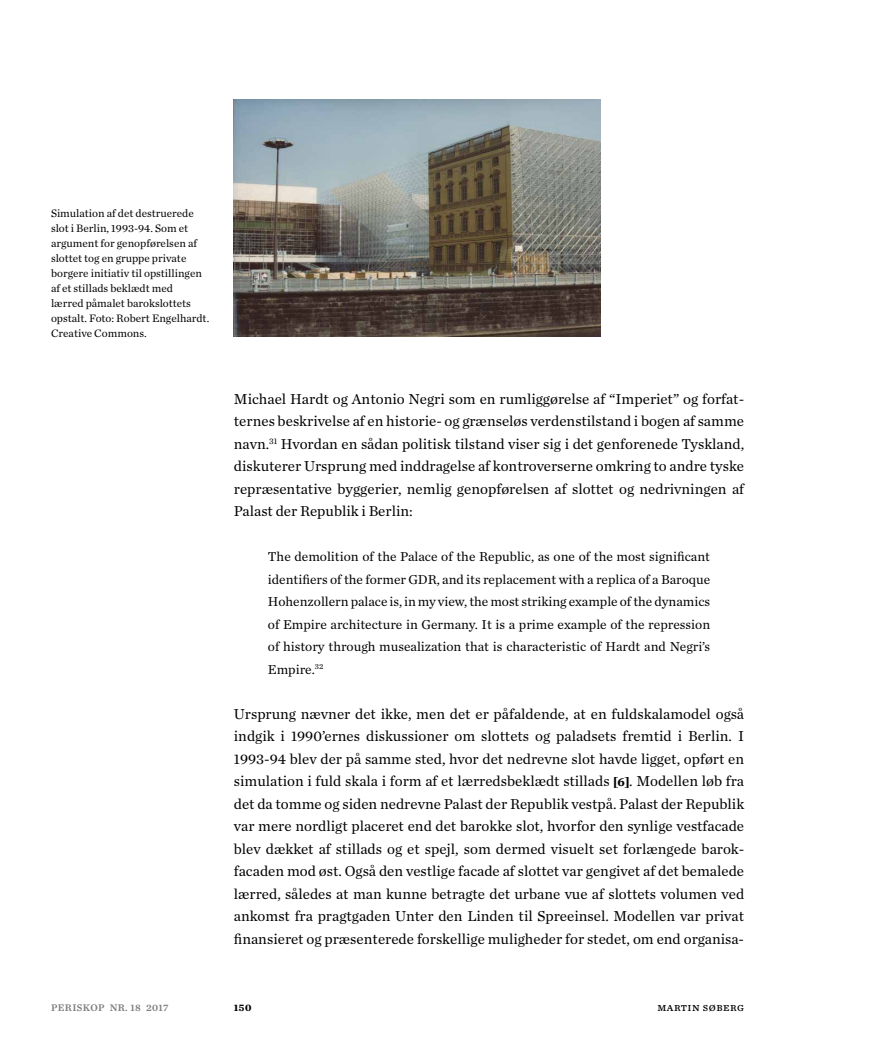
<style>
.page{position:relative;width:893px;height:1063px;background:#fff}
.page>*{position:absolute;margin:0;border:0;box-sizing:border-box;transform-origin:0 0}
.t1{font:15px/22.5px "Chronicle Text G1";color:#000;text-align:justify}
.t2{font:13.5px/22.5px "Chronicle Text G1";color:#000;text-align:justify}
.t3{font:11.7px "Chronicle Text G3";letter-spacing:.04em;color:#000}
.t4{font:11.25px/15px "Chronicle Text G1";color:#000}
.t5{font:10.05px "Chronicle Text G3 Semi";letter-spacing:.04em;color:#817e7b}
.t6{font:700 10.05px "Chronicle Text G3";color:#000}
.s1{font-family:"Chronicle Text G4";font-weight:700;font-size:12.45px}
</style>
<div class="page">
<img style="left:234px;top:100px;width:366px;height:236px">
<p class="t4" style="left:51px;top:205px;width:160px">Simulation af det destruerede slot i Berlin, 1993-94. Som et argument for genopførelsen af slottet tog en gruppe private borgere initiativ til opstillingen af et stillads beklædt med<br>lærred påmalet barokslottets opstalt. Foto: Robert Engelhardt.<br>Creative Commons.</p>
<p class="t1" style="left:234px;top:387px;width:512px">Michael Hardt og Antonio Negri som en rumliggørelse af “Imperiet” og forfat&shy;ternes beskrivelse af en historie- og grænseløs verdenstilstand i bogen af samme navn.<sup>31</sup> Hvordan en sådan politisk tilstand viser sig i det genforenede Tyskland, diskuterer Ursprung med inddragelse af kontroverserne omkring to andre tyske repræsentative byggerier, nemlig genopførelsen af slottet og nedrivningen af Palast der Republik i Berlin:</p>
<p class="t2" style="left:268px;top:545px;width:444px">The demolition of the Palace of the Republic, as one of the most significant identifiers of the former GDR, and its replacement with a replica of a Baroque Hohenzollern palace is, in my view, the most striking example of the dynamics of Empire architecture in Germany. It is a prime example of the repression of history through musealization that is characteristic of Hardt and Negri’s Empire.<sup>32</sup></p>
<p class="t1" style="left:234px;top:702px;width:512px">Ursprung nævner det ikke, men det er påfaldende, at en fuldskalamodel også indgik i 1990’ernes diskussioner om slottets og paladsets fremtid i Berlin. I 1993-94 blev der på samme sted, hvor det nedrevne slot havde ligget, opført en simulation i fuld skala i form af et lærredsbeklædt stillads <span class="s1">[6]</span>. Modellen løb fra det da tomme og siden nedrevne Palast der Republik vestpå. Palast der Republik var mere nordligt placeret end det barokke slot, hvorfor den synlige vestfacade blev dækket af stillads og et spejl, som dermed visuelt set forlængede barok&shy;facaden mod øst. Også den vestlige facade af slottet var gengivet af det bemalede lærred, således at man kunne betragte det urbane vue af slottets volumen ved ankomst fra pragtgaden Unter den Linden til Spreeinsel. Modellen var privat finansieret og præsenterede forskellige muligheder for stedet, om end organisa-</p>
<p class="t5" style="left:51px;top:1000px;width:119px">PERISKOP NR. 18 2017</p>
<p class="t6" style="left:234px;top:1000px;width:19px">150</p>
<p class="t3" style="left:657px;top:999px;width:88px">martin søberg</p>
</div>
